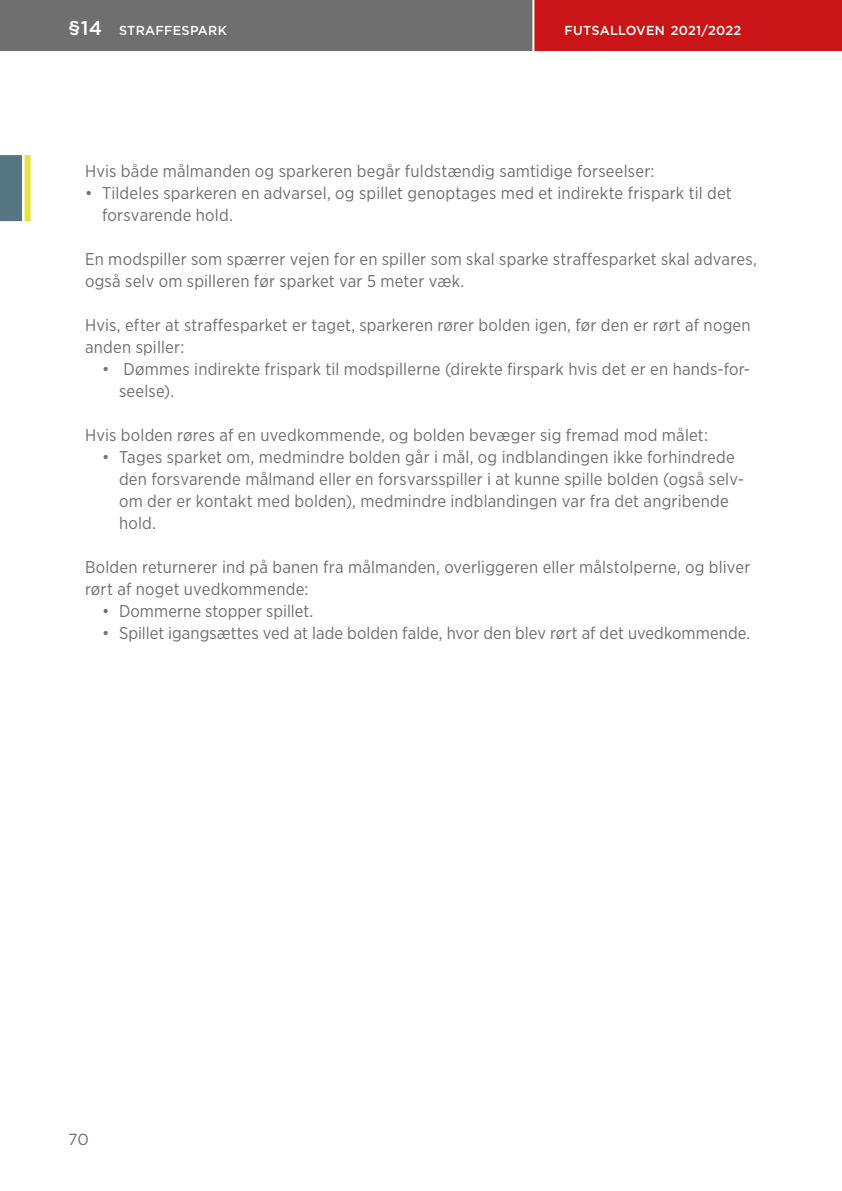
<style>
.page{position:relative;width:842px;height:1191px;background:#fff}
.page>*{position:absolute;margin:0;border:0;box-sizing:border-box;transform-origin:0 0}
.t1{font:500 20px "Gotham";color:#fff}
.t2{font:17px/22px "Gotham Narrow";letter-spacing:.01em;color:#706f6f}
.t3{font:16px "Gotham";color:#706f6f}
.t4{font:500 13px "Gotham";letter-spacing:.02em;color:#fff}
</style>
<div class="page">
<div style="left:477px;top:0;width:365px;height:51px;background:#c91517"></div>
<div style="left:0;top:0;width:534px;height:51px;background:#706f6f"></div>
<hr style="left:532px;top:0;width:2px;height:53px;background:#fff">
<div style="left:25px;top:155px;width:6px;height:66px;background:#e6e248"></div>
<div style="left:0;top:155px;width:22px;height:66px;background:#557583"></div>
<p class="t1" style="left:68px;top:15px;width:36px">§14</p>
<p class="t4" style="left:119px;top:22px;width:109px">STRAFFESPARK</p>
<p class="t4" style="left:565px;top:22px;width:178px">FUTSALLOVEN 2021/2022</p>
<p class="t2" style="left:85px;top:160px;width:571px">Hvis både målmanden og sparkeren begår fuldstændig samtidige forseelser:</p>
<p class="t2" style="left:102px;top:182px;width:631px;text-indent:-17px">• Tildeles sparkeren en advarsel, og spillet genoptages med et indirekte frispark til det forsvarende hold.</p>
<p class="t2" style="left:85px;top:248px;width:673px">En modspiller som spærrer vejen for en spiller som skal sparke straffesparket skal advares, også selv om spilleren før sparket var 5 meter væk.</p>
<p class="t2" style="left:85px;top:314px;width:667px">Hvis, efter at straffesparket er taget, sparkeren rører bolden igen, før den er rørt af nogen anden spiller:</p>
<p class="t2" style="left:119px;top:358px;width:633px;text-indent:-17px">• Dømmes indirekte frispark til modspillerne (direkte firspark hvis det er en hands-for&shy;seelse).</p>
<p class="t2" style="left:85px;top:424px;width:624px">Hvis bolden røres af en uvedkommende, og bolden bevæger sig fremad mod målet:</p>
<p class="t2" style="left:119px;top:446px;width:627px;text-indent:-17px">• Tages sparket om, medmindre bolden går i mål, og indblandingen ikke forhindrede den forsvarende målmand eller en forsvarsspiller i at kunne spille bolden (også selv&shy;om der er kontakt med bolden), medmindre indblandingen var fra det angribende hold.</p>
<p class="t2" style="left:85px;top:556px;width:667px">Bolden returnerer ind på banen fra målmanden, overliggeren eller målstolperne, og bliver rørt af noget uvedkommende:</p>
<p class="t2" style="left:102px;top:600px;width:213px">• Dommerne stopper spillet.</p>
<p class="t2" style="left:102px;top:622px;width:650px">• Spillet igangsættes ved at lade bolden falde, hvor den blev rørt af det uvedkommende.</p>
<p class="t3" style="left:68px;top:1129px;width:22px">70</p>
</div>
